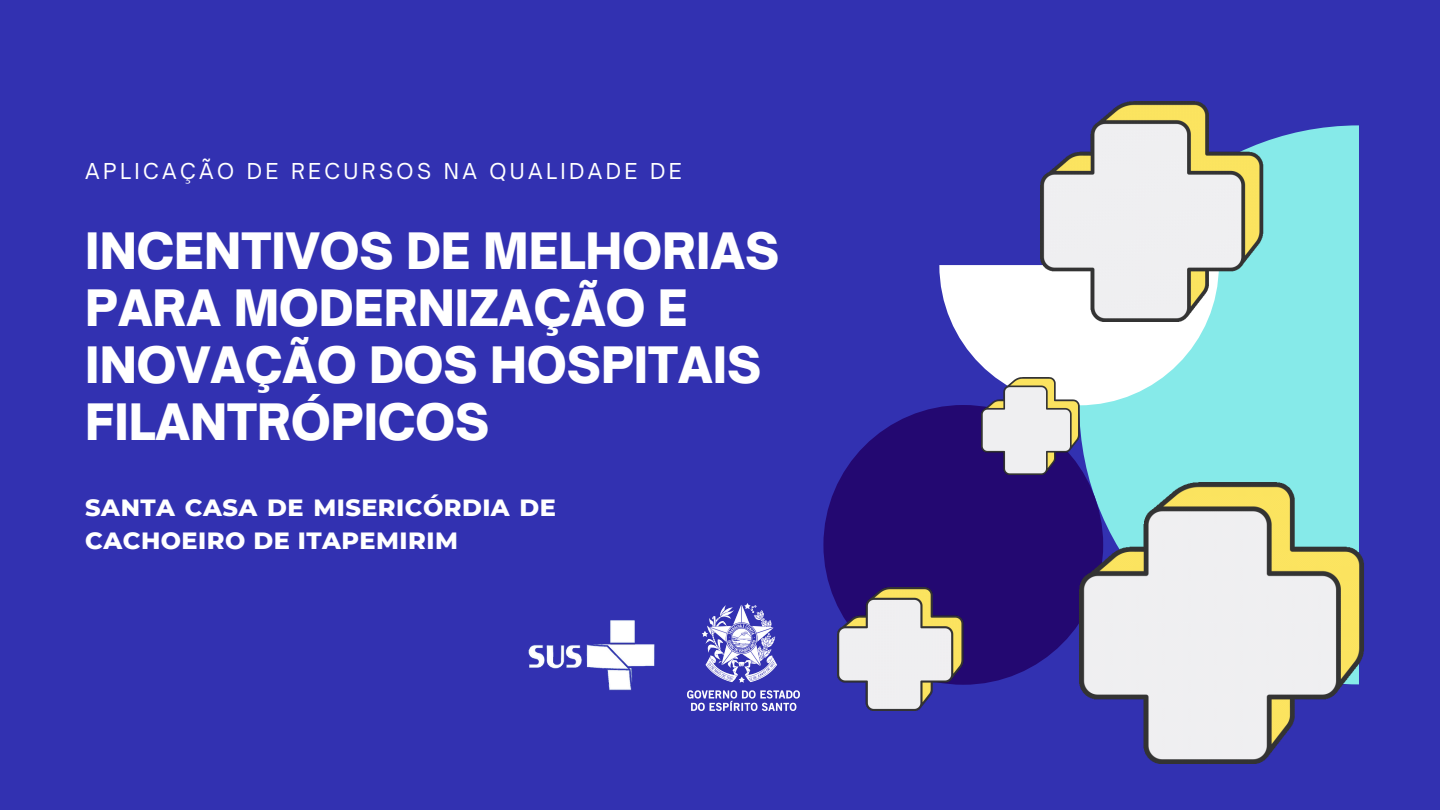
<style>
.page{position:relative;width:1440px;height:810px;background:#3231b1}
.page>*{position:absolute;margin:0;border:0;box-sizing:border-box;transform-origin:0 0}
.t1{font:900 48px/57px "Open Sauce One";color:#fff}
.t2{font:800 24px/33px "Montserrat";letter-spacing:.02em;color:#fff}
.t3{font:21px "Open Sauce One";letter-spacing:.16em;color:#fff}
</style>
<div class="page">
<div style="left:1079px;top:125px;width:280px;height:357px;background:#86eae9"></div>
<div style="left:823px;top:405px;width:280px;height:280px;background:#230871;border-radius:50%"></div>
<svg style="left:939px;top:265px;width:280px;height:140px;background:#d2e1f1"></svg>
<img style="left:1041px;top:102px;width:222px;height:219px">
<img style="left:838px;top:587px;width:125px;height:124px">
<img style="left:1079px;top:482px;width:285px;height:281px">
<img style="left:981px;top:378px;width:98px;height:97px">
<img style="left:528px;top:620px;width:127px;height:71px">
<img style="left:687px;top:604px;width:112px;height:106px">
<p class="t3" style="left:85px;top:158px;width:598px">APLICAÇÃO DE RECURSOS NA QUALIDADE DE</p>
<p class="t1" style="left:85px;top:222px;width:696px">INCENTIVOS DE MELHORIAS<br>PARA MODERNIZAÇÃO E<br>INOVAÇÃO DOS HOSPITAIS<br>FILANTRÓPICOS</p>
<p class="t2" style="left:85px;top:491px;width:472px">SANTA CASA DE MISERICÓRDIA DE<br>CACHOEIRO DE ITAPEMIRIM</p>
</div>
